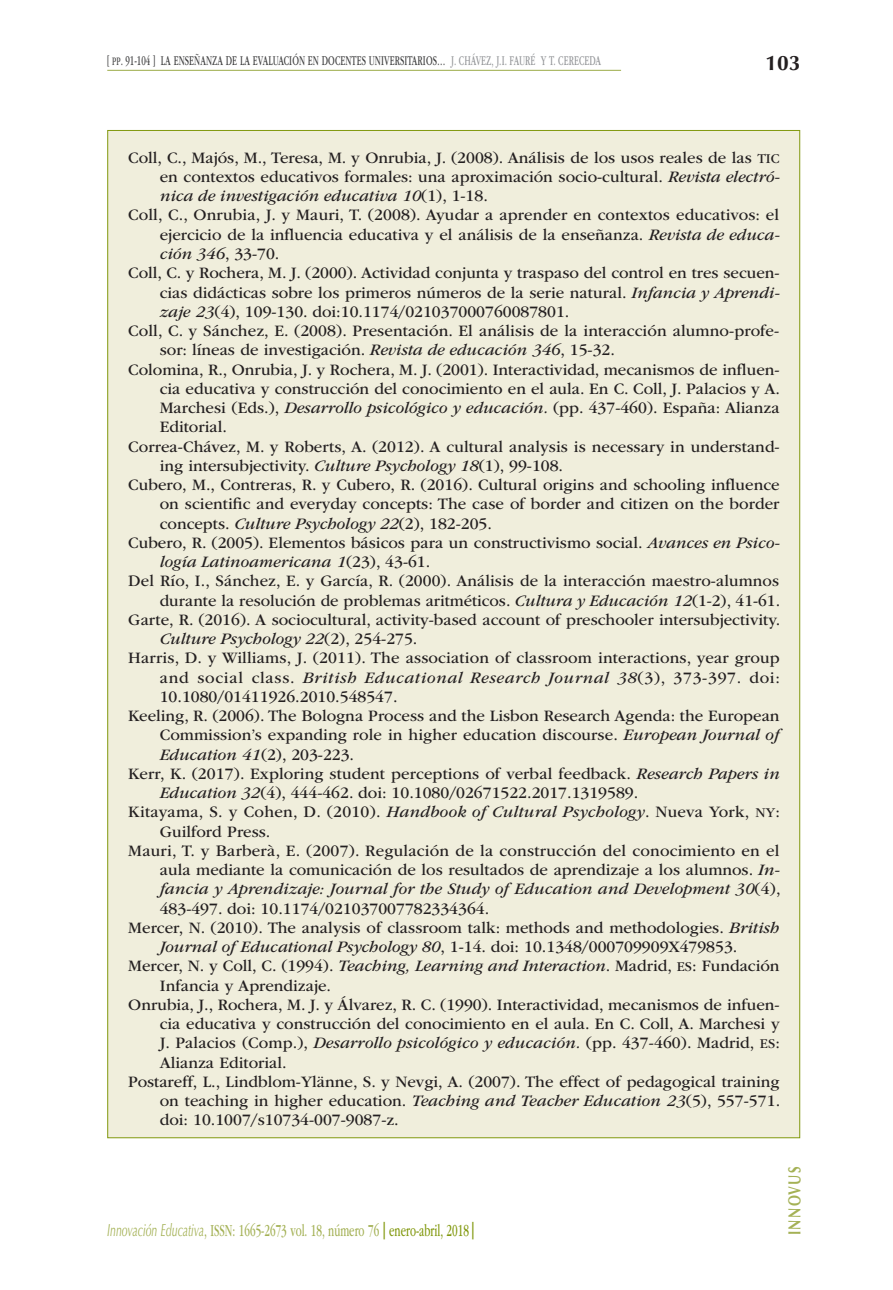
<style>
.page{position:relative;width:893px;height:1290px;background:#fff}
.page>*{position:absolute;margin:0;border:0;box-sizing:border-box;transform-origin:0 0}
.t1{font:700 21px "Optima LT Std";color:#231f20}
.t2{font:17.5px "ITC Garamond Std";color:#a4b155;scale:.6 1}
.t3{font:700 17.5px "Optima LT Std";letter-spacing:.1em;color:#a4b155;scale:.75 1}
.t4{font:16.62px "ITC Garamond Std";color:#231f20}
.t5{font:italic 16.62px "ITC Garamond Std";letter-spacing:.005em;color:#231f20}
.t6{font:italic 16.62px "ITC Garamond Std";letter-spacing:.04em;color:#231f20}
.t7{font:14px "ITC Garamond Std";letter-spacing:.01em;color:#3e3e3f;scale:.6 1}
.s1{font-family:"ITC Garamond Std Bk SC850";font-size:11.9px}
.s2{color:#939598}
.s3{font-size:14px}
.s4{font-style:italic}
.s5{font-style:normal}
.s6{font-family:"Optima LT Std";font-style:italic}
.s7{font-family:"Optima LT Std";font-weight:900;color:#81980d}
.s8{color:#81980d}
</style>
<div class="page">
<hr style="left:107px;top:70px;width:514px;height:1px;background:#9dac49">
<div style="left:107px;top:130px;width:693px;height:1008px;background:#f0eedc;border:1px solid #81980d"></div>
<p class="t7" style="left:107px;top:53px;width:825px">[ <span class="s1">pp</span>. 91-104 ] LA ENSEÑANZA DE LA EVALUACIÓN EN DOCENTES UNIVERSITARIOS… <span class="s2">J. CHÁVEZ, J.I. FAURÉ Y T. CERECEDA</span></p>
<p class="t1" style="left:766px;top:50px;width:37px">103</p>
<p class="t4" style="left:128px;top:148px;width:653px">Coll, C., Majós, M., Teresa, M. y Onrubia, J. (2008). Análisis de los usos reales de las <span class="s3">TIC</span></p>
<p class="t4" style="left:160px;top:168px;width:621px">en contextos educativos formales: una aproximación socio-cultural. <span class="s4">Revista electró-</span></p>
<p class="t5" style="left:160px;top:187px;width:330px">nica de investigación educativa 10<span class="s5">(1), 1-18.</span></p>
<p class="t4" style="left:128px;top:206px;width:652px">Coll, C., Onrubia, J. y Mauri, T. (2008). Ayudar a aprender en contextos educativos: el</p>
<p class="t4" style="left:160px;top:225px;width:621px">ejercicio de la influencia educativa y el análisis de la enseñanza. <span class="s4">Revista de educa-</span></p>
<p class="t5" style="left:160px;top:245px;width:121px">ción 346<span class="s5">, 33-70.</span></p>
<p class="t4" style="left:128px;top:264px;width:653px">Coll, C. y Rochera, M. J. (2000). Actividad conjunta y traspaso del control en tres secuen-</p>
<p class="t4" style="left:160px;top:283px;width:621px">cias didácticas sobre los primeros números de la serie natural. <span class="s4">Infancia y Aprendi-</span></p>
<p class="t4" style="left:160px;top:302px;width:411px"><span class="s4">zaje 23</span>(4), 109-130. doi:10.1174/021037000760087801.</p>
<p class="t4" style="left:128px;top:322px;width:652px">Coll, C. y Sánchez, E. (2008). Presentación. El análisis de la interacción alumno-profe-</p>
<p class="t4" style="left:160px;top:341px;width:457px">sor: líneas de investigación. <span class="s4">Revista de educación 346</span>, 15-32.</p>
<p class="t4" style="left:128px;top:360px;width:653px">Colomina, R., Onrubia, J. y Rochera, M. J. (2001). Interactividad, mecanismos de influen-</p>
<p class="t4" style="left:160px;top:379px;width:622px">cia educativa y construcción del conocimiento en el aula. En C. Coll, J. Palacios y A.</p>
<p class="t4" style="left:160px;top:399px;width:621px">Marchesi (Eds.), <span class="s4">Desarrollo psicológico y educación.</span> (pp. 437-460). España: Alianza</p>
<p class="t4" style="left:160px;top:418px;width:69px">Editorial.</p>
<p class="t4" style="left:128px;top:437px;width:653px">Correa-Chávez, M. y Roberts, A. (2012). A cultural analysis is necessary in understand-</p>
<p class="t4" style="left:160px;top:456px;width:405px">ing intersubjectivity. <span class="s4">Culture Psychology 18</span>(1), 99-108.</p>
<p class="t4" style="left:128px;top:476px;width:653px">Cubero, M., Contreras, R. y Cubero, R. (2016). Cultural origins and schooling influence</p>
<p class="t4" style="left:160px;top:495px;width:621px">on scientific and everyday concepts: The case of border and citizen on the border</p>
<p class="t4" style="left:160px;top:514px;width:334px">concepts. <span class="s4">Culture Psychology 22</span>(2), 182-205.</p>
<p class="t4" style="left:128px;top:533px;width:653px">Cubero, R. (2005). Elementos básicos para un constructivismo social. <span class="s4">Avances en Psico-</span></p>
<p class="t5" style="left:160px;top:553px;width:272px">logía Latinoamericana 1<span class="s5">(23), 43-61.</span></p>
<p class="t4" style="left:128px;top:572px;width:652px">Del Río, I., Sánchez, E. y García, R. (2000). Análisis de la interacción maestro-alumnos</p>
<p class="t4" style="left:160px;top:591px;width:622px">durante la resolución de problemas aritméticos. <span class="s4">Cultura y Educación 12</span>(1-2), 41-61.</p>
<p class="t4" style="left:128px;top:610px;width:653px">Garte, R. (2016). A sociocultural, activity-based account of preschooler intersubjectivity.</p>
<p class="t5" style="left:160px;top:630px;width:259px">Culture Psychology 22<span class="s5">(2), 254-275.</span></p>
<p class="t4" style="left:128px;top:649px;width:653px">Harris, D. y Williams, J. (2011). The association of classroom interactions, year group</p>
<p class="t6" style="left:160px;top:668px;width:622px"><span class="s5">and social class.</span> British Educational Research Journal 38<span class="s5">(3), 373-397. doi:</span></p>
<p class="t4" style="left:160px;top:687px;width:239px">10.1080/01411926.2010.548547.</p>
<p class="t4" style="left:128px;top:707px;width:653px">Keeling, R. (2006). The Bologna Process and the Lisbon Research Agenda: the European</p>
<p class="t4" style="left:160px;top:726px;width:621px">Commission’s expanding role in higher education discourse. <span class="s4">European Journal of</span></p>
<p class="t4" style="left:160px;top:745px;width:196px"><span class="s4">Education 41</span>(2), 203-223.</p>
<p class="t4" style="left:128px;top:764px;width:653px">Kerr, K. (2017). Exploring student perceptions of verbal feedback. <span class="s4">Research Papers in</span></p>
<p class="t4" style="left:160px;top:784px;width:480px"><span class="s4">Education 32</span>(4), 444-462. doi: 10.1080/02671522.2017.1319589.</p>
<p class="t4" style="left:128px;top:803px;width:653px">Kitayama, S. y Cohen, D. (2010). <span class="s4">Handbook of Cultural Psychology</span>. Nueva York, <span class="s3">NY</span>:</p>
<p class="t4" style="left:160px;top:822px;width:112px">Guilford Press.</p>
<p class="t4" style="left:128px;top:841px;width:653px">Mauri, T. y Barberà, E. (2007). Regulación de la construcción del conocimiento en el</p>
<p class="t4" style="left:160px;top:861px;width:621px">aula mediante la comunicación de los resultados de aprendizaje a los alumnos. <span class="s4">In-</span></p>
<p class="t5" style="left:160px;top:880px;width:622px">fancia y Aprendizaje: Journal for the Study of Education and Development 30<span class="s5">(4),</span></p>
<p class="t4" style="left:160px;top:899px;width:331px">483-497. doi: 10.1174/021037007782334364.</p>
<p class="t4" style="left:128px;top:918px;width:653px">Mercer, N. (2010). The analysis of classroom talk: methods and methodologies. <span class="s4">British</span></p>
<p class="t4" style="left:160px;top:938px;width:579px"><span class="s4">Journal of Educational Psychology 80</span>, 1-14. doi: 10.1348/000709909X479853.</p>
<p class="t4" style="left:128px;top:957px;width:653px">Mercer, N. y Coll, C. (1994). <span class="s4">Teaching, Learning and Interaction</span>. Madrid, <span class="s3">ES</span>: Fundación</p>
<p class="t4" style="left:160px;top:976px;width:173px">Infancia y Aprendizaje.</p>
<p class="t4" style="left:128px;top:995px;width:653px">Onrubia, J., Rochera, M. J. y Álvarez, R. C. (1990). Interactividad, mecanismos de infuen-</p>
<p class="t4" style="left:160px;top:1015px;width:621px">cia educativa y construcción del conocimiento en el aula. En C. Coll, A. Marchesi y</p>
<p class="t4" style="left:160px;top:1034px;width:622px">J. Palacios (Comp.), <span class="s4">Desarrollo psicológico y educación.</span> (pp. 437-460). Madrid, <span class="s3">ES</span>:</p>
<p class="t4" style="left:160px;top:1053px;width:128px">Alianza Editorial.</p>
<p class="t4" style="left:128px;top:1072px;width:653px">Postareff, L., Lindblom-Ylänne, S. y Nevgi, A. (2007). The effect of pedagogical training</p>
<p class="t4" style="left:160px;top:1092px;width:622px">on teaching in higher education. <span class="s4">Teaching and Teacher Education 23</span>(5), 557-571.</p>
<p class="t4" style="left:160px;top:1111px;width:241px">doi: 10.1007/s10734-007-9087-z.</p>
<p class="t2" style="left:107px;top:1221px;width:613px"><span class="s6">Innovación Educativa</span>, ISSN: 1665-2673 vol. 18, número 76 <span class="s7">|</span> <span class="s8">enero-abril, 2018</span> <span class="s7">|</span></p>
<p class="t3" style="left:784px;top:1235px;width:93px;rotate:-90deg">INNOVUS</p>
</div>
